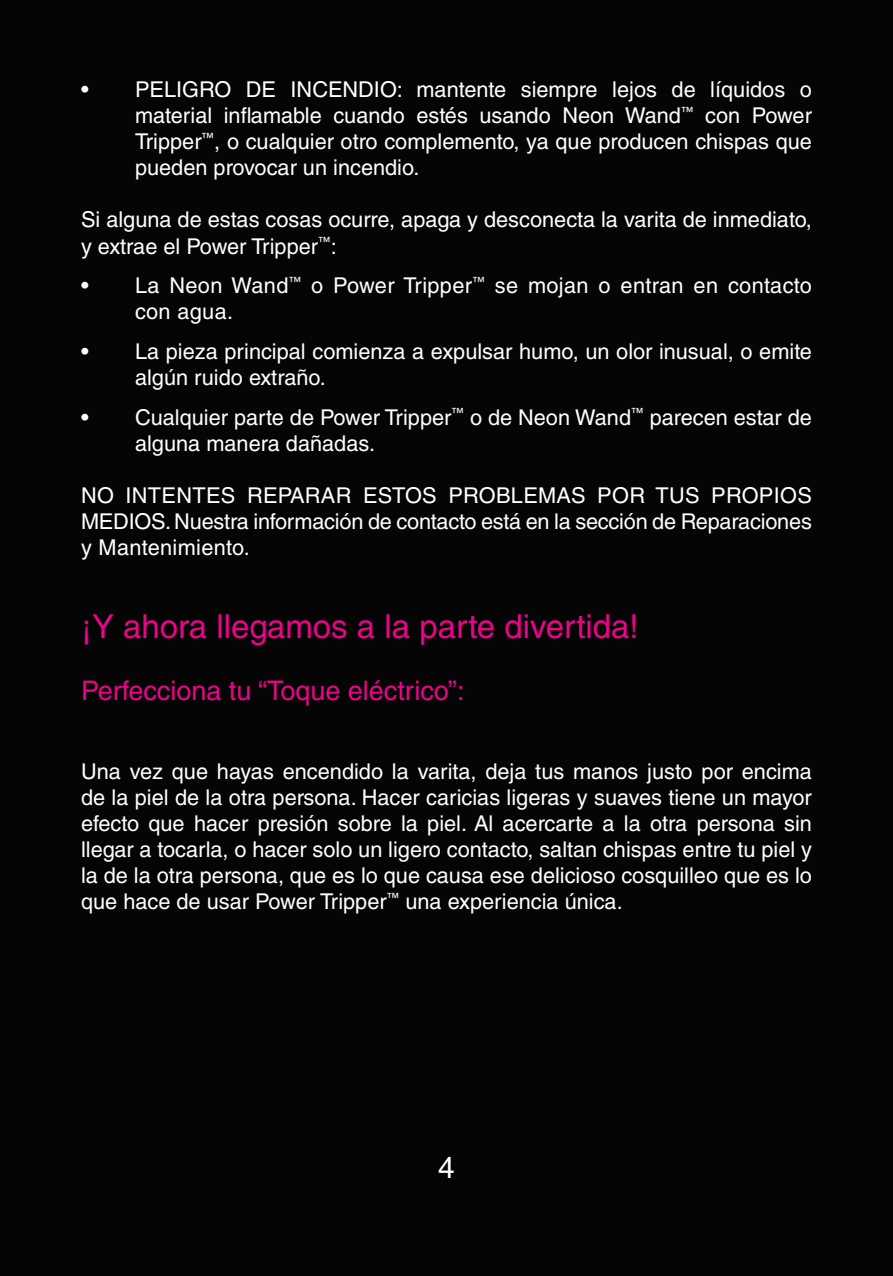
<style>
.page{position:relative;width:893px;height:1276px;background:#040504}
.page>*{position:absolute;margin:0;border:0;box-sizing:border-box;transform-origin:0 0}
.t1{font:33px "Helvetica LT Std";color:#ed028c}
.t2{font:30px "Helvetica LT Std";color:#fff}
.t3{font:27px "Helvetica LT Std";color:#ed028c}
.t4{font:21.6px/26.1px "Helvetica LT Std";color:#fff}
</style>
<div class="page">
<p class="t4" style="left:135px;top:76px;width:678px;text-align:justify;text-indent:-54px">• PELIGRO DE INCENDIO: mantente siempre lejos de líquidos o material inflamable cuando estés usando Neon Wand<sup>™</sup> con Power Tripper<sup>™</sup>, o cualquier otro complemento, ya que producen chispas que pueden provocar un incendio.</p>
<p class="t4" style="left:81px;top:207px;width:732px">Si alguna de estas cosas ocurre, apaga y desconecta la varita de inmediato, y extrae el Power Tripper<sup>™</sup>:</p>
<p class="t4" style="left:135px;top:272px;width:678px;text-indent:-54px">• La Neon Wand<sup>™</sup> o Power Tripper<sup>™</sup> se mojan o entran en contacto con agua.</p>
<p class="t4" style="left:135px;top:338px;width:678px;text-indent:-54px">• La pieza principal comienza a expulsar humo, un olor inusual, o emite algún ruido extraño.</p>
<p class="t4" style="left:135px;top:404px;width:678px;text-indent:-54px">• Cualquier parte de Power Tripper<sup>™</sup> o de Neon Wand<sup>™</sup> parecen estar de alguna manera dañadas.</p>
<p class="t4" style="left:81px;top:482px;width:732px;text-align:justify">NO INTENTES REPARAR ESTOS PROBLEMAS POR TUS PROPIOS MEDIOS. Nuestra información de contacto está en la sección de Reparaciones y Mantenimiento.</p>
<p class="t1" style="left:81px;top:607px;width:559px">¡Y ahora llegamos a la parte divertida!</p>
<p class="t3" style="left:81px;top:674px;width:385px">Perfecciona tu “Toque eléctrico”:</p>
<p class="t4" style="left:81px;top:758px;width:732px;text-align:justify">Una vez que hayas encendido la varita, deja tus manos justo por encima de la piel de la otra persona. Hacer caricias ligeras y suaves tiene un mayor efecto que hacer presión sobre la piel. Al acercarte a la otra persona sin llegar a tocarla, o hacer solo un ligero contacto, saltan chispas entre tu piel y la de la otra persona, que es lo que causa ese delicioso cosquilleo que es lo que hace de usar Power Tripper<sup>™</sup> una experiencia única.</p>
<h2 class="t2" style="left:438px;top:1149px;width:18px">4</h2>
</div>
